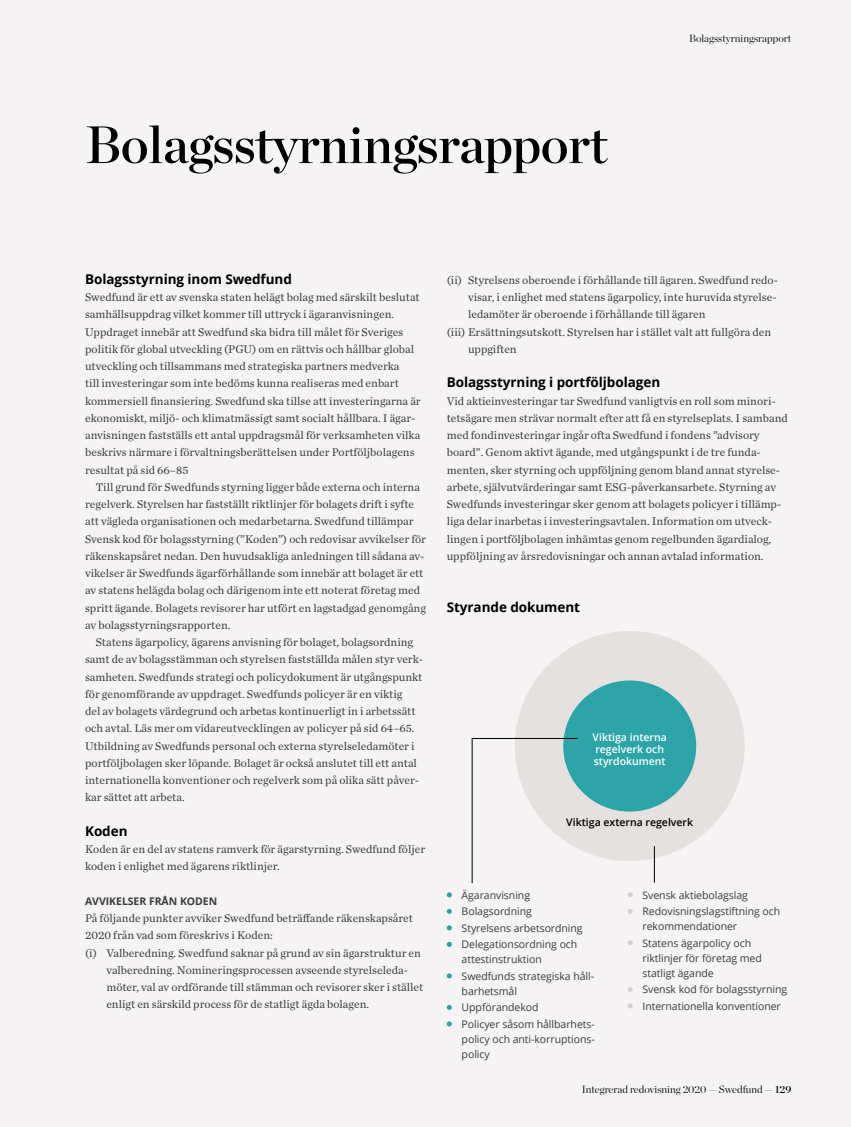
<style>
.page{position:relative;width:851px;height:1127px;background:#fff}
.page>*{position:absolute;margin:0;border:0;box-sizing:border-box;transform-origin:0 0}
.t1{font:52.5px "Chronicle Display Semi";letter-spacing:-.01em;color:#000}
.t2{font:700 13.5px "Open Sans";letter-spacing:-.005em;color:#000}
.t3{font:11.7px/17.2px "Chronicle Text G1";color:#3c3c3b}
.t4{font:10.5px/16.5px "Open Sans";letter-spacing:-.005em;color:#3c3c3b}
.t5{font:300 10.5px "Chronicle Display";color:#000}
.t6{font:600 10.5px/12px "Open Sans";color:#fff}
.t7{font:600 10.5px "Open Sans";color:#000}
.t8{font:700 10.5px "Open Sans";letter-spacing:-.005em;color:#3c3c3b}
.s1{font-family:"Chronicle Display Semi";font-weight:400}
</style>
<div class="page">
<div style="left:0;top:0;width:850px;height:1127px;background:#f5f3f3"></div>
<div style="left:514px;top:631px;width:230px;height:230px;background:#e5e1df;border-radius:50%"></div>
<div style="left:563px;top:680px;width:133px;height:131px;background:#2da4a8;border-radius:50%"></div>
<svg style="left:446px;top:892px;width:6px;height:5px"></svg>
<svg style="left:446px;top:909px;width:6px;height:5px"></svg>
<svg style="left:446px;top:925px;width:6px;height:5px"></svg>
<svg style="left:446px;top:942px;width:6px;height:5px"></svg>
<svg style="left:446px;top:973px;width:6px;height:5px"></svg>
<svg style="left:446px;top:1005px;width:6px;height:5px"></svg>
<svg style="left:446px;top:1021px;width:6px;height:5px"></svg>
<svg style="left:627px;top:892px;width:5px;height:5px"></svg>
<svg style="left:627px;top:909px;width:5px;height:5px"></svg>
<svg style="left:627px;top:940px;width:5px;height:5px"></svg>
<svg style="left:627px;top:987px;width:5px;height:5px"></svg>
<svg style="left:627px;top:1003px;width:5px;height:5px"></svg>
<hr style="left:472px;top:738px;width:105px;height:1px;background:#000">
<hr style="left:472px;top:738px;width:1px;height:144px;background:#000">
<hr style="left:654px;top:846px;width:1px;height:36px;background:#000">
<h1 class="t1" style="left:85px;top:104px;width:524px">Bolagsstyrningsrapport</h1>
<p class="t5" style="left:689px;top:31px;width:104px">Bolagsstyrningsrapport</p>
<p class="t2" style="left:85px;top:269px;width:208px">Bolagsstyrning inom Swedfund</p>
<p class="t3" style="left:85px;top:288px;width:337px">Swedfund är ett av svenska staten helägt bolag med särskilt beslutat samhällsuppdrag vilket kommer till uttryck i ägaranvisningen.<br>Uppdraget innebär att Swedfund ska bidra till målet för Sveriges politik för global utveckling (PGU) om en rättvis och hållbar global utveckling och tillsammans med strategiska partners medverka<br>till investeringar som inte bedöms kunna realiseras med enbart kommersiell finansiering. Swedfund ska tillse att investeringarna är ekonomiskt, miljö- och klimatmässigt samt socialt hållbara. I ägar&shy;anvisningen fastställs ett antal uppdragsmål för verksamheten vilka beskrivs närmare i förvaltningsberättelsen under Portföljbolagens resultat på sid 66–85</p>
<p class="t3" style="left:85px;top:478px;width:342px;text-indent:11px">Till grund för Swedfunds styrning ligger både externa och interna regelverk. Styrelsen har fastställt riktlinjer för bolagets drift i syfte att vägleda organisationen och medarbetarna. Swedfund tillämpar Svensk kod för bolagsstyrning (”Koden”) och redovisar avvikelser för räkenskapsåret nedan. Den huvudsakliga anledningen till sådana av&shy;vikelser är Swedfunds ägarförhållande som innebär att bolaget är ett av statens helägda bolag och därigenom inte ett noterat företag med spritt ägande. Bolagets revisorer har utfört en lagstadgad genomgång av bolagsstyrningsrapporten.</p>
<p class="t3" style="left:85px;top:633px;width:339px;text-indent:11px">Statens ägarpolicy, ägarens anvisning för bolaget, bolagsordning samt de av bolagsstämman och styrelsen fastställda målen styr verk&shy;samheten. Swedfunds strategi och policydokument är utgångspunkt för genomförande av uppdraget. Swedfunds policyer är en viktig<br>del av bolagets värdegrund och arbetas kontinuerligt in i arbetssätt och avtal. Läs mer om vidareutvecklingen av policyer på sid 64–65.<br>Utbildning av Swedfunds personal och externa styrelseledamöter i portföljbolagen sker löpande. Bolaget är också anslutet till ett antal internationella konventioner och regelverk som på olika sätt påver&shy;kar sättet att arbeta.</p>
<p class="t2" style="left:85px;top:821px;width:44px">Koden</p>
<p class="t3" style="left:85px;top:840px;width:341px">Koden är en del av statens ramverk för ägarstyrning. Swedfund följer koden i enlighet med ägarens riktlinjer.</p>
<p class="t8" style="left:85px;top:894px;width:134px">AVVIKELSER FRÅN KODEN</p>
<p class="t3" style="left:85px;top:909px;width:329px">På följande punkter avviker Swedfund beträffande räkenskapsåret</p>
<p class="t3" style="left:85px;top:926px;width:189px">2020 från vad som föreskrivs i Koden:</p>
<p class="t3" style="left:85px;top:943px;width:337px">(i) Valberedning. Swedfund saknar på grund av sin ägarstruktur en</p>
<p class="t3" style="left:106px;top:961px;width:303px">valberedning. Nomineringsprocessen avseende styrelseleda-</p>
<p class="t3" style="left:106px;top:978px;width:318px">möter, val av ordförande till stämman och revisorer sker i stället</p>
<p class="t3" style="left:106px;top:995px;width:264px">enligt en särskild process för de statligt ägda bolagen.</p>
<p class="t3" style="left:446px;top:271px;width:332px">(ii) Styrelsens oberoende i förhållande till ägaren. Swedfund redo-</p>
<p class="t3" style="left:468px;top:288px;width:309px">visar, i enlighet med statens ägarpolicy, inte huruvida styrelse-</p>
<p class="t3" style="left:468px;top:305px;width:239px">ledamöter är oberoende i förhållande till ägaren</p>
<p class="t3" style="left:446px;top:322px;width:326px">(iii) Ersättningsutskott. Styrelsen har i stället valt att fullgöra den</p>
<p class="t3" style="left:468px;top:340px;width:50px">uppgiften</p>
<p class="t2" style="left:446px;top:373px;width:215px">Bolagsstyrning i portföljbolagen</p>
<p class="t3" style="left:446px;top:391px;width:342px">Vid aktieinvesteringar tar Swedfund vanligtvis en roll som minori&shy;tetsägare men strävar normalt efter att få en styrelseplats. I samband med fondinvesteringar ingår ofta Swedfund i fondens ”advisory board”. Genom aktivt ägande, med utgångspunkt i de tre funda&shy;menten, sker styrning och uppföljning genom bland annat styrelse&shy;arbete, självutvärderingar samt ESG-påverkansarbete. Styrning av Swedfunds investeringar sker genom att bolagets policyer i tillämp&shy;liga delar inarbetas i investeringsavtalen. Information om utveck&shy;lingen i portföljbolagen inhämtas genom regelbunden ägardialog, uppföljning av årsredovisningar och annan avtalad information.</p>
<p class="t2" style="left:446px;top:597px;width:135px">Styrande dokument</p>
<p class="t6" style="left:592px;top:731px;width:76px">Viktiga interna regelverk och styrdokument</p>
<p class="t7" style="left:566px;top:815px;width:128px">Viktiga externa regelverk</p>
<p class="t4" style="left:461px;top:886px;width:123px">Ägaranvisning<br>Bolagsordning<br>Styrelsens arbetsordning<br>Delegationsordning och</p>
<p class="t4" style="left:461px;top:951px;width:134px">attestinstruktion<br>Swedfunds strategiska håll-</p>
<p class="t4" style="left:461px;top:982px;width:135px">barhetsmål<br>Uppförandekod<br>Policyer såsom hållbarhets-</p>
<p class="t4" style="left:461px;top:1031px;width:135px;line-height:15px">policy och anti-korruptions&shy;policy</p>
<p class="t4" style="left:642px;top:886px;width:139px">Svensk aktiebolagslag<br>Redovisningslagstiftning och</p>
<p class="t4" style="left:642px;top:918px;width:110px">rekommendationer<br>Statens ägarpolicy och</p>
<p class="t4" style="left:642px;top:950px;width:121px;line-height:15px">riktlinjer för företag med statligt ägande</p>
<p class="t4" style="left:642px;top:981px;width:146px">Svensk kod för bolagsstyrning<br>Internationella konventioner</p>
<p class="t5" style="left:581px;top:1081px;width:211px">Integrerad redovisning 2020 — Swedfund — <span class="s1">129</span></p>
</div>
